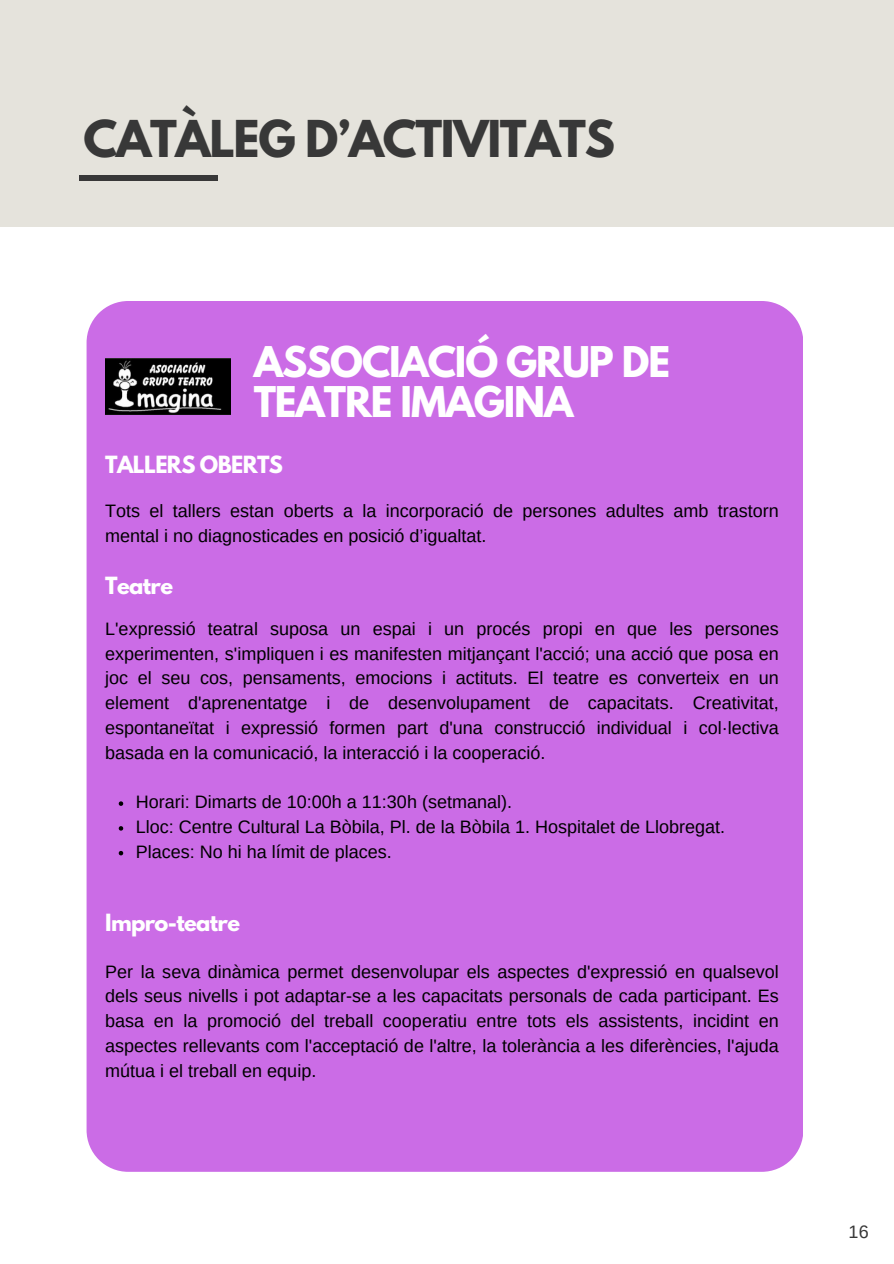
<style>
.page{position:relative;width:894px;height:1264px;background:#fff}
.page>*{position:absolute;margin:0;border:0;box-sizing:border-box;transform-origin:0 0}
.t1{font:700 45px "League Spartan";letter-spacing:-.03em;color:#383838}
.t2{font:700 37.5px/40.5px "League Spartan";letter-spacing:-.03em;color:#fff}
.t3{font:700 21px "League Spartan";letter-spacing:-.03em;color:#fff}
.t4{font:18px/24.8px "Arimo";color:#000;text-align:justify}
.t5{font:18px "Arimo";color:#383838}
</style>
<div class="page">
<div style="left:0;top:0;width:893px;height:226px;background:#e5e3dc"></div>
<div style="left:79px;top:175px;width:139px;height:6px;background:#383838"></div>
<div style="left:86px;top:301px;width:717px;height:870px;background:#cb6ce6"></div>
<img style="left:105px;top:358px;width:125px;height:57px">
<svg style="left:119px;top:801px;width:4px;height:4px"></svg>
<svg style="left:119px;top:826px;width:4px;height:4px"></svg>
<svg style="left:119px;top:850px;width:4px;height:5px"></svg>
<p class="t1" style="left:84px;top:117px;width:532px">CATÀLEG D’ACTIVITATS</p>
<p class="t2" style="left:254px;top:346px;width:418px">ASSOCIACIÓ GRUP DE<br>TEATRE IMAGINA</p>
<p class="t3" style="left:105px;top:454px;width:179px">TALLERS OBERTS</p>
<h4 class="t4" style="left:105px;top:498px;width:675px">Tots el tallers estan oberts a la incorporació de persones adultes amb trastorn mental i no diagnosticades en posició d’igualtat.</h4>
<h2 class="t3" style="left:105px;top:575px;width:69px">Teatre</h2>
<p class="t4" style="left:105px;top:616px;width:675px">L'expressió teatral suposa un espai i un procés propi en que les persones experimenten, s'impliquen i es manifesten mitjançant l'acció; una acció que posa en joc el seu cos, pensaments, emocions i actituts. El teatre es converteix en un element d'aprenentatge i de desenvolupament de capacitats. Creativitat, espontaneïtat i expressió formen part d'una construcció individual i col·lectiva basada en la comunicació, la interacció i la cooperació.</p>
<p class="t4" style="left:136px;top:789px;width:377px">Horari: Dimarts de 10:00h a 11:30h (setmanal).</p>
<p class="t4" style="left:136px;top:814px;width:590px">Lloc: Centre Cultural La Bòbila, Pl. de la Bòbila 1. Hospitalet de Llobregat.</p>
<p class="t4" style="left:136px;top:839px;width:257px">Places: No hi ha límit de places.</p>
<h4 class="t3" style="left:105px;top:912px;width:136px">Impro-teatre</h4>
<p class="t4" style="left:105px;top:958px;width:675px">Per la seva dinàmica permet desenvolupar els aspectes d'expressió en qualsevol dels seus nivells i pot adaptar-se a les capacitats personals de cada participant. Es basa en la promoció del treball cooperatiu entre tots els assistents, incidint en aspectes rellevants com l'acceptació de l'altre, la tolerància a les diferències, l'ajuda mútua i el treball en equip.</p>
<h3 class="t5" style="left:848px;top:1222px;width:22px">16</h3>
</div>
